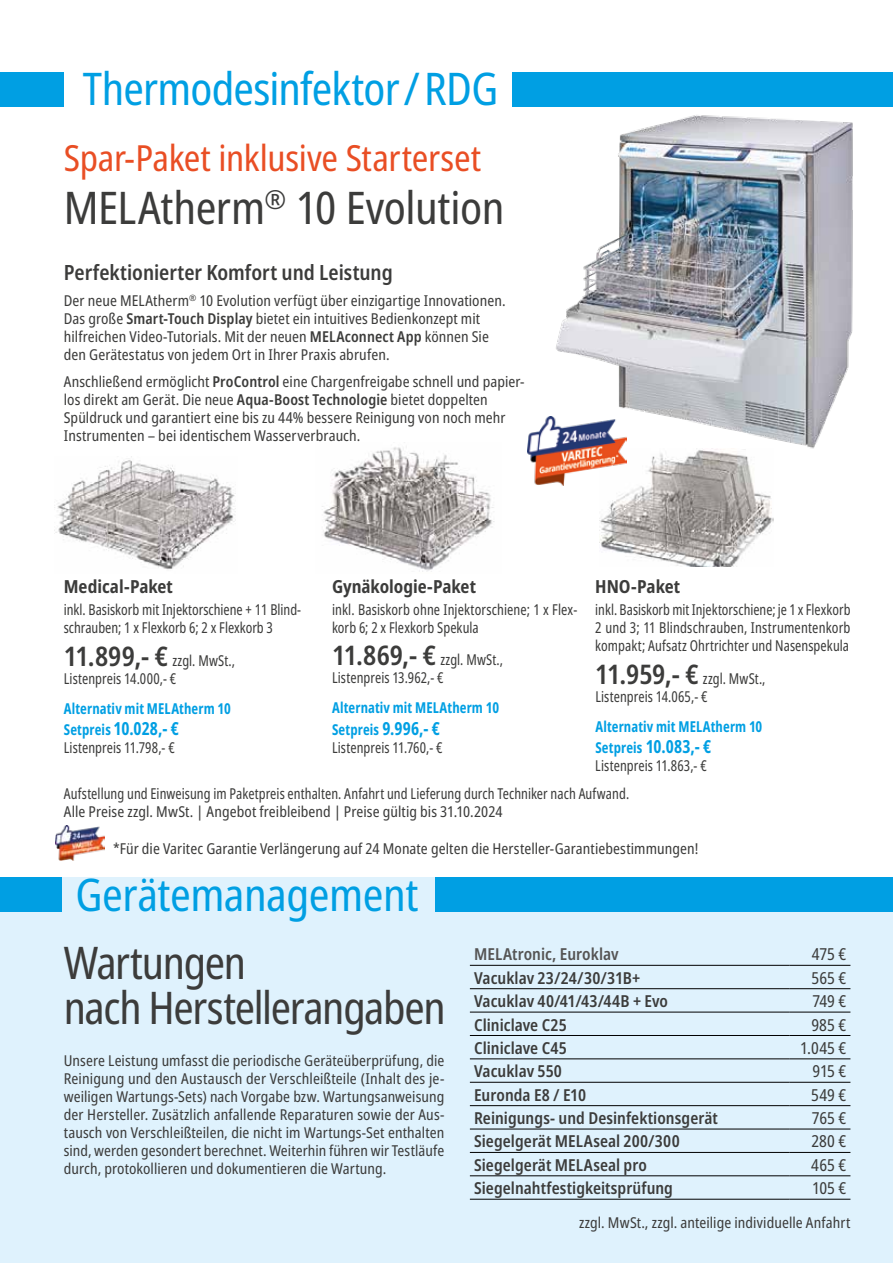
<style>
.page{position:relative;width:893px;height:1263px;background:#fff}
.page>*{position:absolute;margin:0;border:0;box-sizing:border-box;transform-origin:0 0}
.t1{font:condensed 45px "Noto Sans";letter-spacing:-.015em;color:#009fe3}
.t2{font:condensed 45px/45px "Noto Sans";letter-spacing:-.03em;color:#3c3c3b}
.t3{font:condensed 45px "Noto Sans";letter-spacing:-.01em;color:#3c3c3b}
.t4{font:condensed 36px "Noto Sans";letter-spacing:-.01em;color:#e94e24}
.t5{font:600 condensed 21px "Noto Sans";color:#3c3c3b}
.t6{font:700 condensed 18px "Noto Sans";color:#3c3c3b}
.t7{font:700 condensed 18px "Noto Sans";color:#009fe3;scale:.9 1}
.t8{font:600 condensed 16.5px "Noto Sans";letter-spacing:.005em;color:#3c3c3b}
.t9{font:condensed 16.5px "Noto Sans";color:#3c3c3b}
.t10{font:600 condensed 16.5px "Noto Sans";color:#555454}
.t11{font:condensed 15px/18px "Noto Sans";letter-spacing:.005em;color:#3c3c3b}
.t12{font:condensed 15px/18px "Noto Sans";letter-spacing:.005em;color:#3c3c3b;scale:.9 1}
.t13{font:condensed 15px/18px "Noto Sans";letter-spacing:.005em;color:#3c3c3b;text-align:justify;scale:.89 1}
.t14{font:700 condensed 15px/21.6px "Noto Sans";letter-spacing:.01em;color:#009fe3;scale:.9 1}
.s1{font-weight:600}
.s2{font-weight:600;font-size:27px}
.s3{font-size:15px}
.s4{font-size:18px}
</style>
<div class="page">
<div style="left:0;top:877px;width:893px;height:386px;background:#dff2fd"></div>
<img style="left:322px;top:447px;width:173px;height:125px">
<img style="left:55px;top:460px;width:181px;height:110px">
<img style="left:599px;top:472px;width:174px;height:94px">
<div style="left:512px;top:72px;width:381px;height:34px;background:#009fe3"></div>
<div style="left:0;top:72px;width:64px;height:34px;background:#009fe3"></div>
<hr style="left:470px;top:965px;width:319px;height:1px;background:#000">
<hr style="left:789px;top:965px;width:61px;height:1px;background:#000">
<hr style="left:470px;top:988px;width:319px;height:1px;background:#000">
<hr style="left:789px;top:988px;width:61px;height:1px;background:#000">
<hr style="left:470px;top:1012px;width:319px;height:1px;background:#000">
<hr style="left:789px;top:1012px;width:61px;height:1px;background:#000">
<hr style="left:470px;top:1035px;width:319px;height:1px;background:#000">
<hr style="left:789px;top:1035px;width:61px;height:1px;background:#000">
<hr style="left:470px;top:1058px;width:319px;height:1px;background:#000">
<hr style="left:789px;top:1058px;width:61px;height:1px;background:#000">
<hr style="left:470px;top:1082px;width:319px;height:1px;background:#000">
<hr style="left:789px;top:1082px;width:61px;height:1px;background:#000">
<hr style="left:470px;top:1105px;width:319px;height:1px;background:#000">
<hr style="left:789px;top:1105px;width:61px;height:1px;background:#000">
<hr style="left:470px;top:1129px;width:319px;height:1px;background:#000">
<hr style="left:789px;top:1129px;width:61px;height:1px;background:#000">
<hr style="left:470px;top:1152px;width:319px;height:1px;background:#000">
<hr style="left:789px;top:1152px;width:61px;height:1px;background:#000">
<hr style="left:470px;top:1175px;width:319px;height:1px;background:#000">
<hr style="left:789px;top:1175px;width:61px;height:1px;background:#000">
<hr style="left:470px;top:1199px;width:319px;height:1px;background:#000">
<hr style="left:789px;top:1199px;width:61px;height:1px;background:#000">
<div style="left:436px;top:877px;width:457px;height:34px;background:#009fe3"></div>
<div style="left:0;top:877px;width:62px;height:34px;background:#009fe3"></div>
<img style="left:552px;top:106px;width:329px;height:366px">
<img style="left:528px;top:416px;width:99px;height:69px">
<img style="left:55px;top:825px;width:50px;height:35px">
<h1 class="t1" style="left:83px;top:57px;width:417px">Thermodesinfektor / RDG</h1>
<h2 class="t4" style="left:64px;top:133px;width:419px">Spar-Paket inklusive Starterset</h2>
<h1 class="t3" style="left:64px;top:177px;width:442px">MELAtherm<sup>®</sup> 10 Evolution</h1>
<h3 class="t5" style="left:64px;top:257px;width:331px">Perfektionierter Komfort und Leistung</h3>
<p class="t11" style="left:64px;top:292px;width:443px">Der neue MELAtherm<sup>®</sup> 10 Evolution verfügt über einzigartige Innovationen.<br>Das große <span class="s1">Smart-Touch Display</span> bietet ein intuitives Bedienkonzept mit hilfreichen Video-Tutorials. Mit der neuen <span class="s1">MELAconnect App</span> können Sie den Gerätestatus von jedem Ort in Ihrer Praxis abrufen.</p>
<p class="t11" style="left:64px;top:373px;width:462px">Anschließend ermöglicht <span class="s1">ProControl</span> eine Chargenfreigabe schnell und papier&shy;los direkt am Gerät. Die neue <span class="s1">Aqua-Boost Technologie</span> bietet doppelten Spüldruck und garantiert eine bis zu 44% bessere Reinigung von noch mehr Instrumenten – bei identischem Wasserverbrauch.</p>
<p class="t6" style="left:64px;top:573px;width:111px">Medical-Paket</p>
<p class="t12" style="left:64px;top:601px;width:265px">inkl. Basiskorb mit Injektorschiene + 11 Blind&shy;schrauben; 1 x Flexkorb 6; 2 x Flexkorb 3</p>
<p class="t12" style="left:64px;top:651px;width:192px"><span class="s2">11.899,- €</span> zzgl. MwSt.,<br>Listenpreis 14.000,- €</p>
<p class="t14" style="left:64px;top:698px;width:187px">Alternativ mit MELAtherm 10</p>
<p class="t7" style="left:64px;top:716px;width:129px"><span class="s3">Setpreis</span> 10.028,- €</p>
<p class="t12" style="left:64px;top:739px;width:125px">Listenpreis 11.798,- €</p>
<p class="t6" style="left:332px;top:573px;width:145px">Gynäkologie-Paket</p>
<p class="t12" style="left:332px;top:601px;width:274px">inkl. Basiskorb ohne Injektorschiene; 1 x Flex&shy;korb 6; 2 x Flexkorb Spekula</p>
<p class="t12" style="left:332px;top:651px;width:191px"><span class="s2">11.869,- €</span> zzgl. MwSt.,<br>Listenpreis 13.962,- €</p>
<p class="t14" style="left:332px;top:697px;width:187px">Alternativ mit MELAtherm 10<br>Setpreis <span class="s4">9.996,- €</span></p>
<p class="t12" style="left:332px;top:739px;width:124px">Listenpreis 11.760,- €</p>
<p class="t6" style="left:595px;top:573px;width:86px">HNO-Paket</p>
<p class="t13" style="left:595px;top:601px;width:288px">inkl. Basiskorb mit Injektorschiene; je 1 x Flexkorb 2 und 3; 11 Blindschrauben, Instrumentenkorb kompakt; Aufsatz Ohrtrichter und Nasenspekula</p>
<p class="t12" style="left:595px;top:669px;width:191px"><span class="s2">11.959,- €</span> zzgl. MwSt.,<br>Listenpreis 14.065,- €</p>
<p class="t14" style="left:595px;top:716px;width:187px">Alternativ mit MELAtherm 10</p>
<p class="t7" style="left:595px;top:734px;width:130px"><span class="s3">Setpreis</span> 10.083,- €</p>
<p class="t12" style="left:595px;top:757px;width:125px">Listenpreis 11.863,- €</p>
<p class="t12" style="left:64px;top:784px;width:630px">Aufstellung und Einweisung im Paketpreis enthalten. Anfahrt und Lieferung durch Techniker nach Aufwand.<br>Alle Preise zzgl. MwSt. | Angebot freibleibend | Preise gültig bis 31.10.2024</p>
<p class="t11" style="left:113px;top:840px;width:587px">*Für die Varitec Garantie Verlängerung auf 24 Monate gelten die Hersteller-Garantiebestimmungen!</p>
<h1 class="t1" style="left:75px;top:864px;width:345px">Gerätemanagement</h1>
<h1 class="t2" style="left:64px;top:942px;width:383px">Wartungen<br>nach Herstellerangaben</h1>
<p class="t11" style="left:64px;top:1052px;width:382px;text-align:justify">Unsere Leistung umfasst die periodische Geräteüberprüfung, die Reinigung und den Austausch der Verschleißteile (Inhalt des je&shy;weiligen Wartungs-Sets) nach Vorgabe bzw. Wartungsanweisung der Hersteller. Zusätzlich anfallende Reparaturen sowie der Aus&shy;tausch von Verschleißteilen, die nicht im Wartungs-Set enthalten sind, werden gesondert berechnet. Weiterhin führen wir Testläufe durch, protokollieren und dokumentieren die Wartung.</p>
<p class="t10" style="left:474px;top:943px;width:146px">MELAtronic, Euroklav</p>
<p class="t9" style="left:812px;top:943px;width:36px">475 €</p>
<p class="t8" style="left:474px;top:966px;width:168px">Vacuklav 23/24/30/31B+</p>
<p class="t9" style="left:811px;top:966px;width:36px">565 €</p>
<p class="t8" style="left:474px;top:989px;width:195px">Vacuklav 40/41/43/44B + Evo</p>
<p class="t9" style="left:812px;top:990px;width:35px">749 €</p>
<p class="t8" style="left:474px;top:1013px;width:94px">Cliniclave C25</p>
<p class="t9" style="left:811px;top:1013px;width:36px">985 €</p>
<p class="t8" style="left:474px;top:1036px;width:94px">Cliniclave C45</p>
<p class="t9" style="left:800px;top:1036px;width:48px">1.045 €</p>
<p class="t8" style="left:474px;top:1060px;width:89px">Vacuklav 550</p>
<p class="t9" style="left:812px;top:1060px;width:35px">915 €</p>
<p class="t8" style="left:474px;top:1083px;width:113px">Euronda E8 / E10</p>
<p class="t9" style="left:811px;top:1083px;width:36px">549 €</p>
<p class="t8" style="left:474px;top:1106px;width:245px">Reinigungs- und Desinfektionsgerät</p>
<p class="t9" style="left:812px;top:1106px;width:36px">765 €</p>
<p class="t8" style="left:474px;top:1130px;width:207px">Siegelgerät MELAseal 200/300</p>
<p class="t9" style="left:811px;top:1130px;width:36px">280 €</p>
<p class="t8" style="left:474px;top:1153px;width:174px">Siegelgerät MELAseal pro</p>
<p class="t9" style="left:811px;top:1153px;width:37px">465 €</p>
<p class="t8" style="left:474px;top:1176px;width:200px">Siegelnahtfestigkeitsprüfung</p>
<p class="t9" style="left:812px;top:1177px;width:36px">105 €</p>
<p class="t11" style="left:579px;top:1214px;width:273px">zzgl. MwSt., zzgl. anteilige individuelle Anfahrt</p>
</div>
